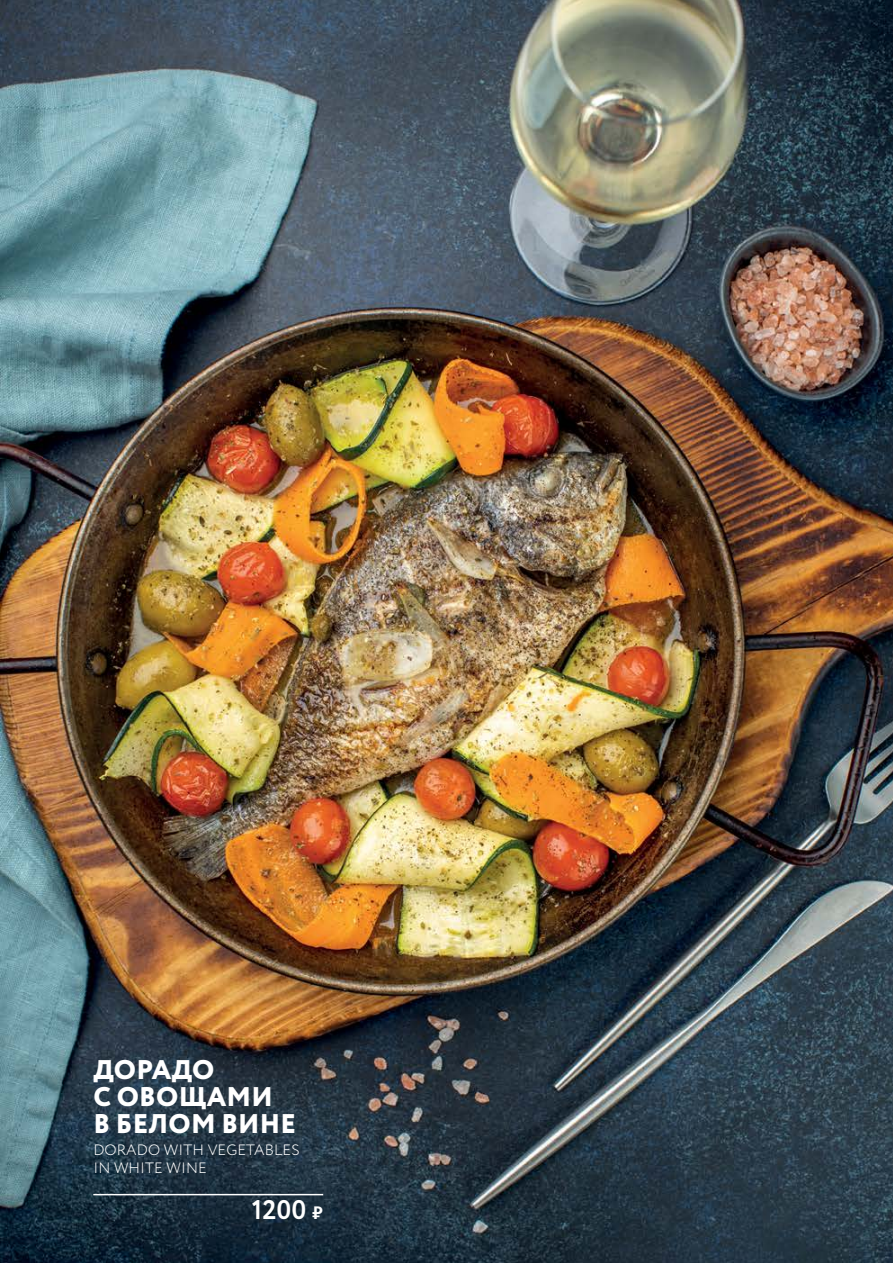
<style>
.page{position:relative;width:893px;height:1263px;background:#fff}
.page>*{position:absolute;margin:0;border:0;box-sizing:border-box;transform-origin:0 0}
.t1{font:800 27px/27px "Circe";letter-spacing:.01em;color:#fff}
.t2{font:700 27px "Circe";color:#fff}
.t3{font:300 15px/18px "Circe";letter-spacing:.01em;color:#fff}
.s1{font-family:"PT Rouble Sans";font-weight:400;font-size:18px}
</style>
<div class="page">
<img style="left:0;top:0;width:893px;height:1263px">
<hr style="left:93px;top:1194px;width:230px;height:1px;background:#fff">
<h1 class="t1" style="left:93px;top:1058px;width:204px">ДОРАДО<br>С ОВОЩАМИ<br>В БЕЛОМ ВИНЕ</h1>
<p class="t3" style="left:93px;top:1141px;width:208px">DORADO WITH VEGETABLES<br>IN WHITE WINE</p>
<h1 class="t2" style="left:252px;top:1192px;width:73px">1200 <span class="s1">Й</span></h1>
</div>
